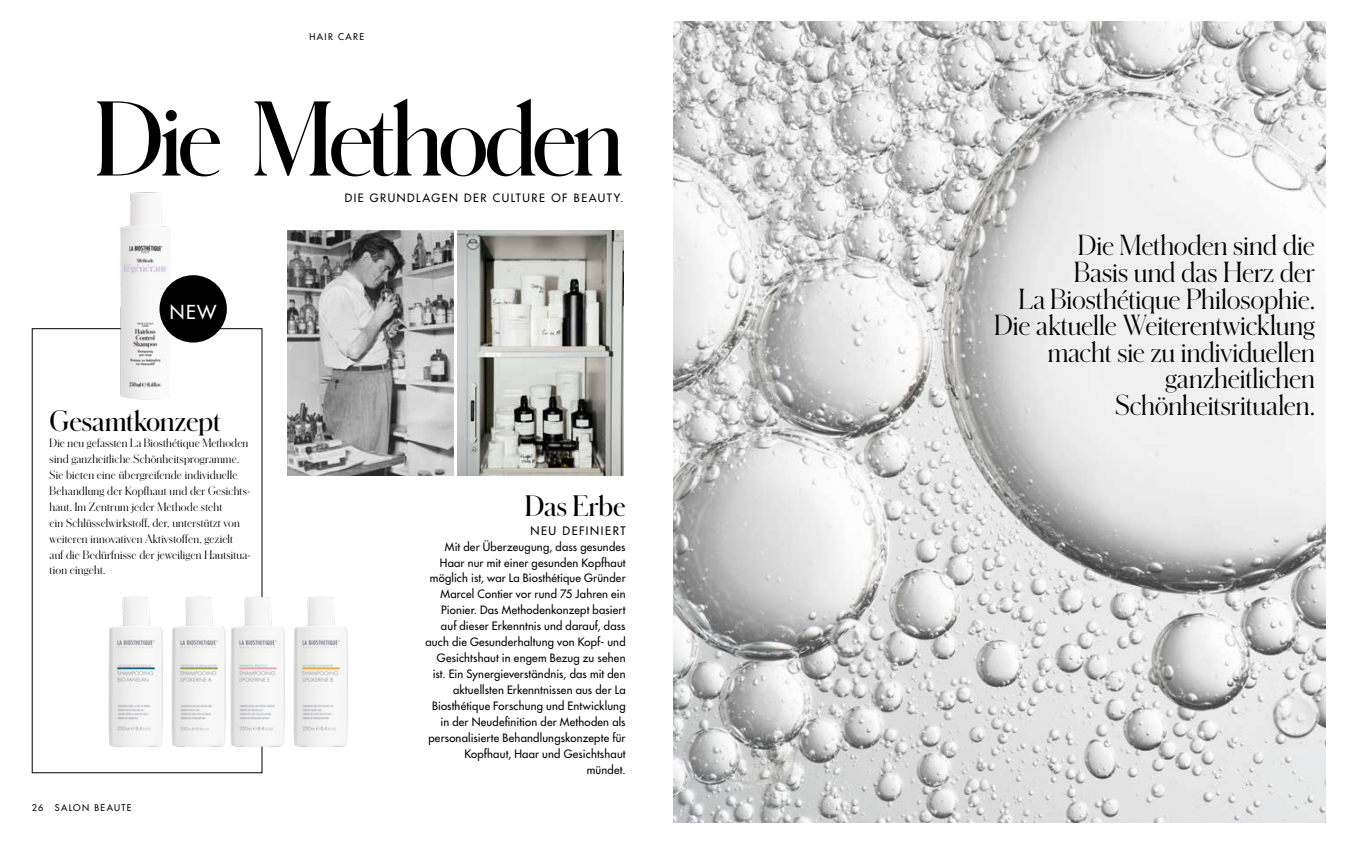
<style>
.page{position:relative;width:1347px;height:844px;background:#fff}
.page>*{position:absolute;margin:0;border:0;box-sizing:border-box;transform-origin:0 0}
.t1{font:600 98.75px "Schnyder M";letter-spacing:-.045em;color:#000}
.t2{font:600 27.5px "Schnyder M";letter-spacing:-.005em;color:#000}
.t3{font:300 27px/26.6px "Schnyder M";letter-spacing:-.005em;color:#000;text-align:right}
.t4{font:500 18.75px "Futura Std";color:#fff}
.t5{font:500 11.5px "Futura Std";letter-spacing:.135em;color:#000}
.t6{font:500 11.25px/16px "Futura Std";letter-spacing:.02em;color:#000;text-align:right}
.t7{font:300 11.25px/16px "Schnyder M";letter-spacing:.02em;color:#000}
.t8{font:500 11.25px "Futura Std";letter-spacing:.135em;color:#000}
.t9{font:500 9px "Futura Std";letter-spacing:.15em;color:#000}
</style>
<div class="page">
<img style="left:457px;top:230px;width:167px;height:245px">
<img style="left:287px;top:230px;width:167px;height:245px">
<img style="left:673px;top:21px;width:652px;height:801px">
<img style="left:171px;top:596px;width:54px;height:151px">
<img style="left:225px;top:572px;width:60px;height:190px">
<img style="left:293px;top:596px;width:55px;height:151px">
<img style="left:108px;top:596px;width:55px;height:151px">
<img style="left:98px;top:192px;width:94px;height:208px">
<div style="left:159px;top:275px;width:68px;height:67px;background:#000;border-radius:50%"></div>
<p class="t9" style="left:309px;top:31px;width:56px">HAIR CARE</p>
<h1 class="t1" style="left:95px;top:71px;width:530px">Die Methoden</h1>
<h3 class="t4" style="left:170px;top:300px;width:48px">NEW</h3>
<h2 class="t2" style="left:50px;top:401px;width:173px">Gesamtkonzept</h2>
<p class="t7" style="left:50px;top:434px;width:203px">Die neu gefassten La Biosthétique Methoden sind ganzheitliche Schönheitsprogramme.<br>Sie bieten eine übergreifende individuelle Behandlung der Kopfhaut und der Gesichts&shy;haut. Im Zentrum jeder Methode steht<br>ein Schlüsselwirkstoff, der, unterstützt von weiteren innovativen Aktivstoffen, gezielt<br>auf die Bedürfnisse der jeweiligen Hautsitua&shy;tion eingeht.</p>
<p class="t9" style="left:32px;top:802px;width:13px">26</p>
<p class="t9" style="left:55px;top:802px;width:78px">SALON BEAUTE</p>
<p class="t8" style="left:345px;top:191px;width:281px">DIE GRUNDLAGEN DER CULTURE OF BEAUTY.</p>
<h2 class="t2" style="left:525px;top:486px;width:102px">Das Erbe</h2>
<p class="t5" style="left:530px;top:523px;width:97px">NEU DEFINIERT</p>
<p class="t6" style="left:425px;top:538px;width:202px">Mit der Überzeugung, dass gesundes Haar nur mit einer gesunden Kopfhaut möglich ist, war La Biosthétique Gründer Marcel Contier vor rund 75 Jahren ein Pionier. Das Methodenkonzept basiert auf dieser Erkenntnis und darauf, dass auch die Gesunderhaltung von Kopf- und Gesichtshaut in engem Bezug zu sehen ist. Ein Synergieverständnis, das mit den aktuellsten Erkenntnissen aus der La Biosthétique Forschung und Entwicklung in der Neudefinition der Methoden als personalisierte Behandlungskonzepte für Kopfhaut, Haar und Gesichtshaut mündet.</p>
<h3 class="t3" style="left:994px;top:232px;width:322px">Die Methoden sind die<br>Basis und das Herz der<br>La Biosthétique Philosophie.<br>Die aktuelle Weiterentwicklung macht sie zu individuellen ganzheitlichen<br>Schönheitsritualen.</h3>
</div>
